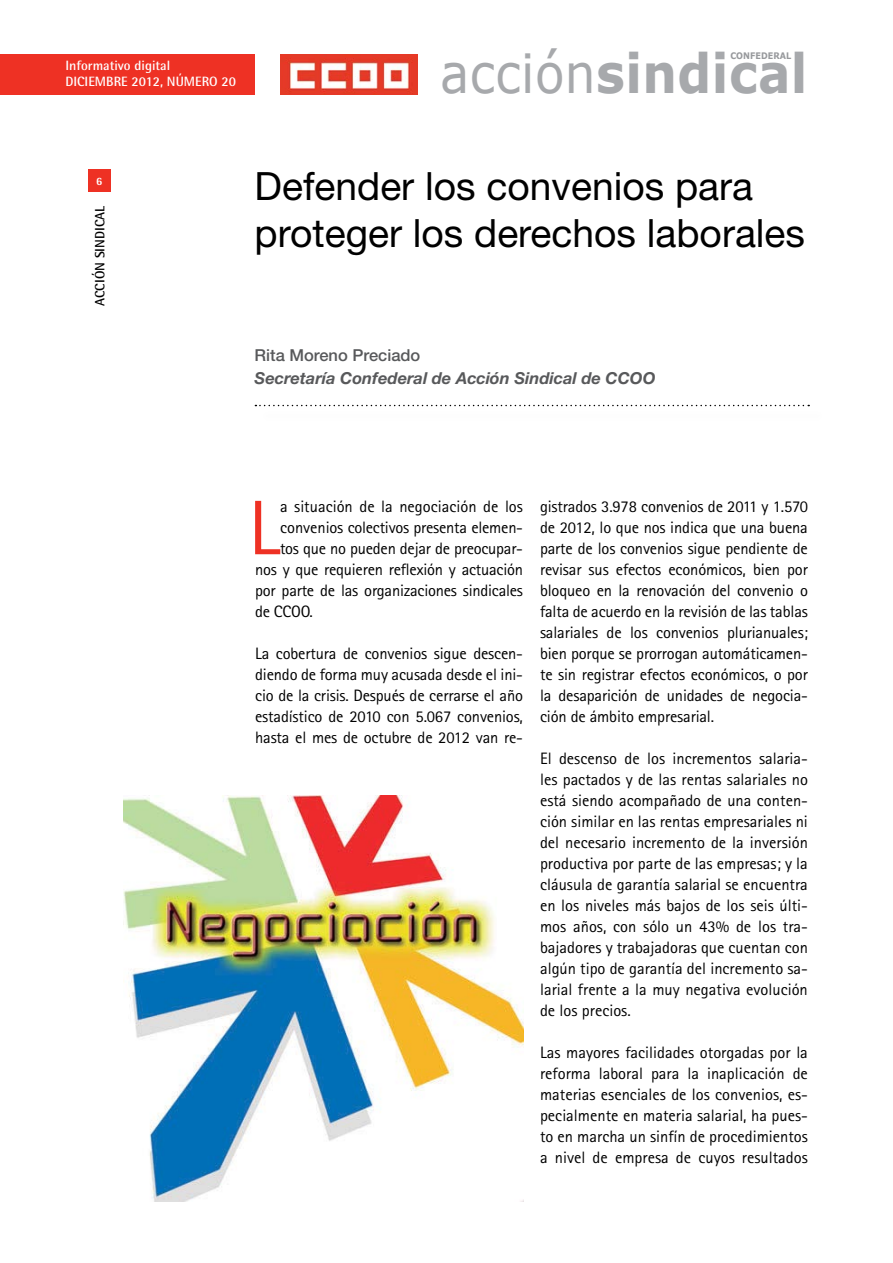
<style>
.page{position:relative;width:893px;height:1263px;background:#fff}
.page>*{position:absolute;margin:0;border:0;box-sizing:border-box;transform-origin:0 0}
.PARRAFO_CON_CAPITULA{font:77.4px "Rotis Sans Serif";color:#ee3124}
.t1{font:700 54px "Verdana";letter-spacing:.01em;color:#a7a9ac;scale:.9 1}
.Titulo{font:39px/46.8px "Helvetica Neue";color:#000}
.PARRAFO_CON_CAPITULA-2{font:16.5px/21px "Rotis Sans Serif";letter-spacing:-.01em;color:#000;text-align:justify}
.Cargo{font:italic 700 16.5px "Helvetica Neue";color:#58595b}
.Autor_OK{font:500 16.5px "Helvetica Neue";color:#58595b}
.t2{font:700 13.5px/16.2px "Rotis Semi Sans";color:#fff}
.t3{font:700 13.5px "Rotis Semi Sans";color:#000}
.t4{font:800 11.25px "Rotis Semi Sans";color:#fff}
.t5{font:700 9px "Verdana";letter-spacing:.01em;color:#97999c;scale:.9 1}
.s1{font-weight:400}
</style>
<div class="page">
<div style="left:0;top:54px;width:255px;height:40px;background:#ee3124"></div>
<img style="left:281px;top:54px;width:137px;height:41px">
<div style="left:88px;top:169px;width:23px;height:23px;background:#ee3124"></div>
<svg style="left:255px;top:405px;width:554px;height:1px"></svg>
<img style="left:123px;top:795px;width:400px;height:406px">
<p class="t2" style="left:65px;top:57px;width:172px">Informativo digital<br>DICIEMBRE 2012, NÚMERO 20</p>
<h2 class="t1" style="left:440px;top:39px;width:410px"><span class="s1">acción</span>sindical</h2>
<p class="t5" style="left:730px;top:50px;width:69px">CONFEDERAL</p>
<p class="t4" style="left:96px;top:174px;width:8px">6</p>
<p class="t3" style="left:92px;top:306px;width:102px;rotate:-90deg">ACCIÓN SINDICAL</p>
<p class="Titulo" style="left:255px;top:162px;width:552px">Defender los convenios para proteger los derechos laborales</p>
<p class="Autor_OK" style="left:255px;top:346px;width:167px">Rita Moreno Preciado</p>
<p class="Cargo" style="left:255px;top:368px;width:402px">Secretaría Confederal de Acción Sindical de CCOO</p>
<p class="PARRAFO_CON_CAPITULA" style="left:249px;top:482px;width:33px">L</p>
<p class="PARRAFO_CON_CAPITULA-2" style="left:280px;top:496px;width:244px">a situación de la negociación de los</p>
<p class="PARRAFO_CON_CAPITULA-2" style="left:280px;top:517px;width:244px">convenios colectivos presenta elemen-</p>
<p class="PARRAFO_CON_CAPITULA-2" style="left:280px;top:538px;width:244px">tos que no pueden dejar de preocupar-</p>
<p class="PARRAFO_CON_CAPITULA-2" style="left:255px;top:559px;width:269px">nos y que requieren reflexión y actuación</p>
<p class="PARRAFO_CON_CAPITULA-2" style="left:255px;top:580px;width:269px">por parte de las organizaciones sindicales</p>
<p class="PARRAFO_CON_CAPITULA-2" style="left:255px;top:601px;width:59px">de CCOO.</p>
<p class="PARRAFO_CON_CAPITULA-2" style="left:255px;top:643px;width:269px">La cobertura de convenios sigue descen&shy;diendo de forma muy acusada desde el ini&shy;cio de la crisis. Después de cerrarse el año estadístico de 2010 con 5.067 convenios, hasta el mes de octubre de 2012 van re-</p>
<p class="PARRAFO_CON_CAPITULA-2" style="left:540px;top:496px;width:269px">gistrados 3.978 convenios de 2011 y 1.570 de 2012, lo que nos indica que una buena parte de los convenios sigue pendiente de revisar sus efectos económicos, bien por bloqueo en la renovación del convenio o falta de acuerdo en la revisión de las tablas salariales de los convenios plurianuales; bien porque se prorrogan automáticamen&shy;te sin registrar efectos económicos, o por la desaparición de unidades de negocia&shy;ción de ámbito empresarial.</p>
<p class="PARRAFO_CON_CAPITULA-2" style="left:540px;top:748px;width:269px">El descenso de los incrementos salaria&shy;les pactados y de las rentas salariales no está siendo acompañado de una conten&shy;ción similar en las rentas empresariales ni del necesario incremento de la inversión productiva por parte de las empresas; y la cláusula de garantía salarial se encuentra en los niveles más bajos de los seis últi&shy;mos años, con sólo un 43% de los tra&shy;bajadores y trabajadoras que cuentan con algún tipo de garantía del incremento sa&shy;larial frente a la muy negativa evolución de los precios.</p>
<p class="PARRAFO_CON_CAPITULA-2" style="left:540px;top:1042px;width:269px">Las mayores facilidades otorgadas por la reforma laboral para la inaplicación de materias esenciales de los convenios, es&shy;pecialmente en materia salarial, ha pues&shy;to en marcha un sinfín de procedimientos a nivel de empresa de cuyos resultados</p>
</div>
